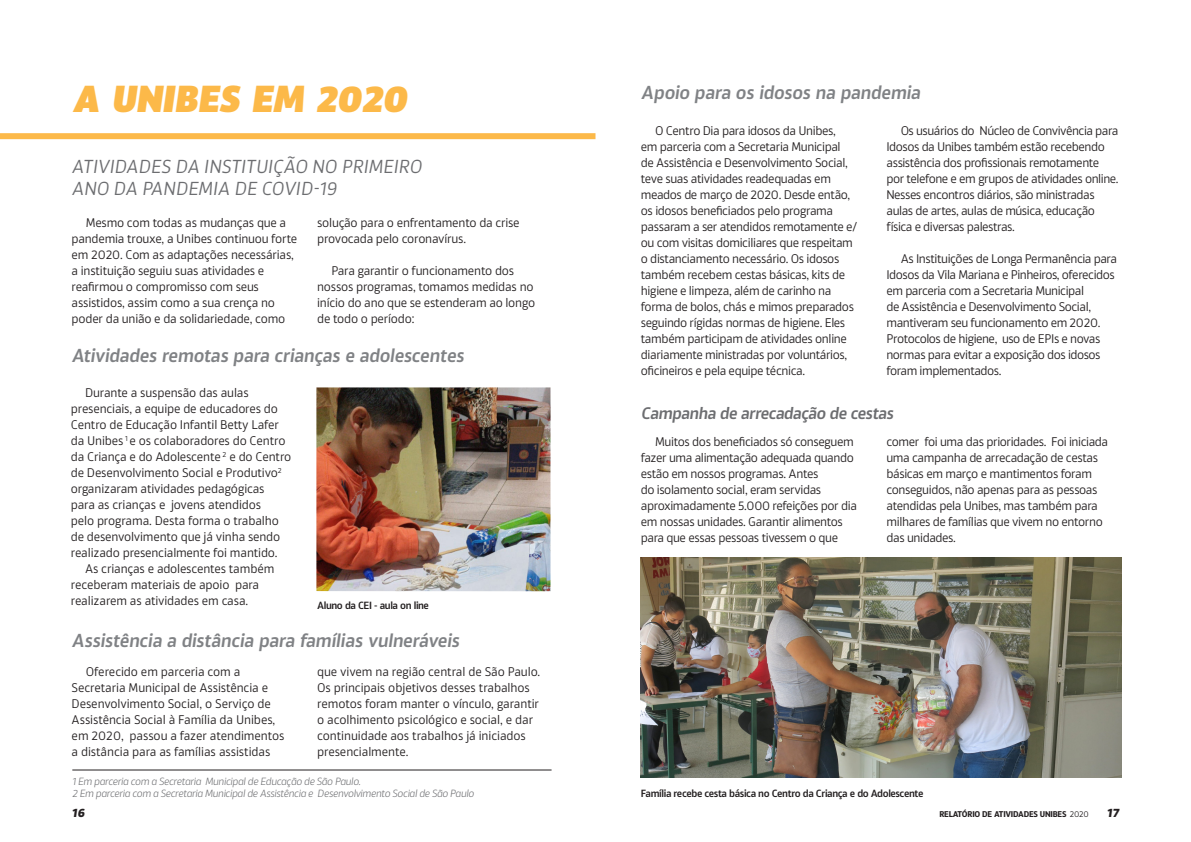
<style>
.page{position:relative;width:1191px;height:842px;background:#fff}
.page>*{position:absolute;margin:0;border:0;box-sizing:border-box;transform-origin:0 0}
.t1{font:900 36px "Akwe Pro";color:#fcb949}
.t2{font:600 18px "Akwe Pro";color:#808285}
.t3{font:18px "Akwe Pro";color:#6c6d70}
.t4{font:600 16px "Akwe Pro";color:#6c6d70}
.t5{font:italic 700 14px "Akwe Pro SC";color:#231f20}
.t6{font:12px/16px "Akwe Pro";letter-spacing:-.025em;color:#231f20}
.t7{font:italic 300 10px "Akwe Pro";letter-spacing:-.04em;color:#6c6d70}
.t8{font:600 10px "Akwe Pro";letter-spacing:-.04em;color:#231f20}
.t9{font:700 8px "Akwe Pro";letter-spacing:-.025em;color:#231f20}
.s1{font-weight:400}
</style>
<div class="page">
<hr style="left:72px;top:769px;width:479px;height:1px;background:#231f20">
<div style="left:0;top:133px;width:595px;height:6px;background:#fcb949"></div>
<img style="left:316px;top:387px;width:234px;height:204px">
<img style="left:641px;top:557px;width:480px;height:220px">
<p class="t1" style="left:72px;top:68px;width:343px">A UNIBES EM 2020</p>
<p class="t3" style="left:72px;top:153px;width:355px">ATIVIDADES DA INSTITUIÇÃO NO PRIMEIRO</p>
<p class="t3" style="left:72px;top:175px;width:270px">ANO DA PANDEMIA DE COVID-19</p>
<p class="t6" style="left:317px;top:213px;width:204px">solução para o enfrentamento da crise provocada pelo coronavírus.</p>
<p class="t6" style="left:317px;top:261px;width:220px;text-indent:14px">Para garantir o funcionamento dos nossos programas, tomamos medidas no início do ano que se estenderam ao longo de todo o período:</p>
<p class="t6" style="left:72px;top:213px;width:227px;text-indent:14px">Mesmo com todas as mudanças que a pandemia trouxe, a Unibes continuou forte em 2020. Com as adaptações necessárias, a instituição seguiu suas atividades e reafirmou o compromisso com seus assistidos, assim como a sua crença no poder da união e da solidariedade, como</p>
<p class="t2" style="left:72px;top:341px;width:397px">Atividades remotas para crianças e adolescentes</p>
<p class="t6" style="left:71px;top:383px;width:222px;text-indent:14px">Durante a suspensão das aulas presenciais, a equipe de educadores do Centro de Educação Infantil Betty Lafer da Unibes <sup>1</sup> e os colaboradores do Centro da Criança e do Adolescente <sup>2</sup> e do Centro de Desenvolvimento Social e Produtivo<sup>2 </sup>organizaram atividades pedagógicas para as crianças e jovens atendidos<br>pelo programa. Desta forma o trabalho de desenvolvimento que já vinha sendo realizado presencialmente foi mantido.</p>
<p class="t6" style="left:71px;top:559px;width:205px;text-indent:14px">As crianças e adolescentes também receberam materiais de apoio para realizarem as atividades em casa.</p>
<p class="t8" style="left:317px;top:597px;width:113px">Aluno da CEI - aula on line</p>
<p class="t2" style="left:72px;top:627px;width:393px">Assistência a distância para famílias vulneráveis</p>
<p class="t6" style="left:72px;top:663px;width:214px;text-indent:14px">Oferecido em parceria com a Secretaria Municipal de Assistência e Desenvolvimento Social, o Serviço de Assistência Social à Família da Unibes, em 2020, passou a fazer atendimentos a distância para as famílias assistidas</p>
<p class="t6" style="left:317px;top:663px;width:225px">que vivem na região central de São Paulo.<br>Os principais objetivos desses trabalhos remotos foram manter o vínculo, garantir o acolhimento psicológico e social, e dar continuidade aos trabalhos já iniciados presencialmente.</p>
<p class="t7" style="left:72px;top:774px;width:290px">1 Em parceria com a Secretaria Municipal de Educação de São Paulo.</p>
<p class="t7" style="left:72px;top:786px;width:404px">2 Em parceria com a Secretaria Municipal de Assistência e Desenvolvimento Social de São Paulo</p>
<p class="t2" style="left:641px;top:78px;width:285px">Apoio para os idosos na pandemia</p>
<p class="t6" style="left:641px;top:122px;width:218px;text-indent:14px">O Centro Dia para idosos da Unibes,<br>em parceria com a Secretaria Municipal<br>de Assistência e Desenvolvimento Social, teve suas atividades readequadas em meados de março de 2020. Desde então, os idosos beneficiados pelo programa passaram a ser atendidos remotamente e/ ou com visitas domiciliares que respeitam o distanciamento necessário. Os idosos também recebem cestas básicas, kits de higiene e limpeza, além de carinho na forma de bolos, chás e mimos preparados seguindo rígidas normas de higiene. Eles também participam de atividades online diariamente ministradas por voluntários, oficineiros e pela equipe técnica.</p>
<p class="t4" style="left:641px;top:400px;width:257px">Campanha de arrecadação de cestas</p>
<p class="t6" style="left:641px;top:432px;width:218px;text-indent:14px">Muitos dos beneficiados só conseguem fazer uma alimentação adequada quando estão em nossos programas. Antes<br>do isolamento social, eram servidas aproximadamente 5.000 refeições por dia em nossas unidades. Garantir alimentos para que essas pessoas tivessem o que</p>
<p class="t6" style="left:886px;top:432px;width:223px">comer foi uma das prioridades. Foi iniciada uma campanha de arrecadação de cestas básicas em março e mantimentos foram conseguidos, não apenas para as pessoas atendidas pela Unibes, mas também para milhares de famílias que vivem no entorno das unidades.</p>
<p class="t6" style="left:886px;top:122px;width:234px;text-indent:14px">Os usuários do Núcleo de Convivência para Idosos da Unibes também estão recebendo assistência dos profissionais remotamente por telefone e em grupos de atividades online.<br>Nesses encontros diários, são ministradas aulas de artes, aulas de música, educação física e diversas palestras.</p>
<p class="t6" style="left:886px;top:250px;width:232px;text-indent:14px">As Instituições de Longa Permanência para Idosos da Vila Mariana e Pinheiros, oferecidos em parceria com a Secretaria Municipal<br>de Assistência e Desenvolvimento Social, mantiveram seu funcionamento em 2020.<br>Protocolos de higiene, uso de EPIs e novas normas para evitar a exposição dos idosos foram implementados.</p>
<p class="t8" style="left:641px;top:785px;width:284px">Família recebe cesta básica no Centro da Criança e do Adolescente</p>
<p class="t5" style="left:72px;top:800px;width:14px">16</p>
<p class="t9" style="left:939px;top:807px;width:151px">RELATÓRIO DE ATIVIDADES UNIBES <span class="s1">2020</span></p>
<p class="t5" style="left:1107px;top:800px;width:14px">17</p>
</div>
